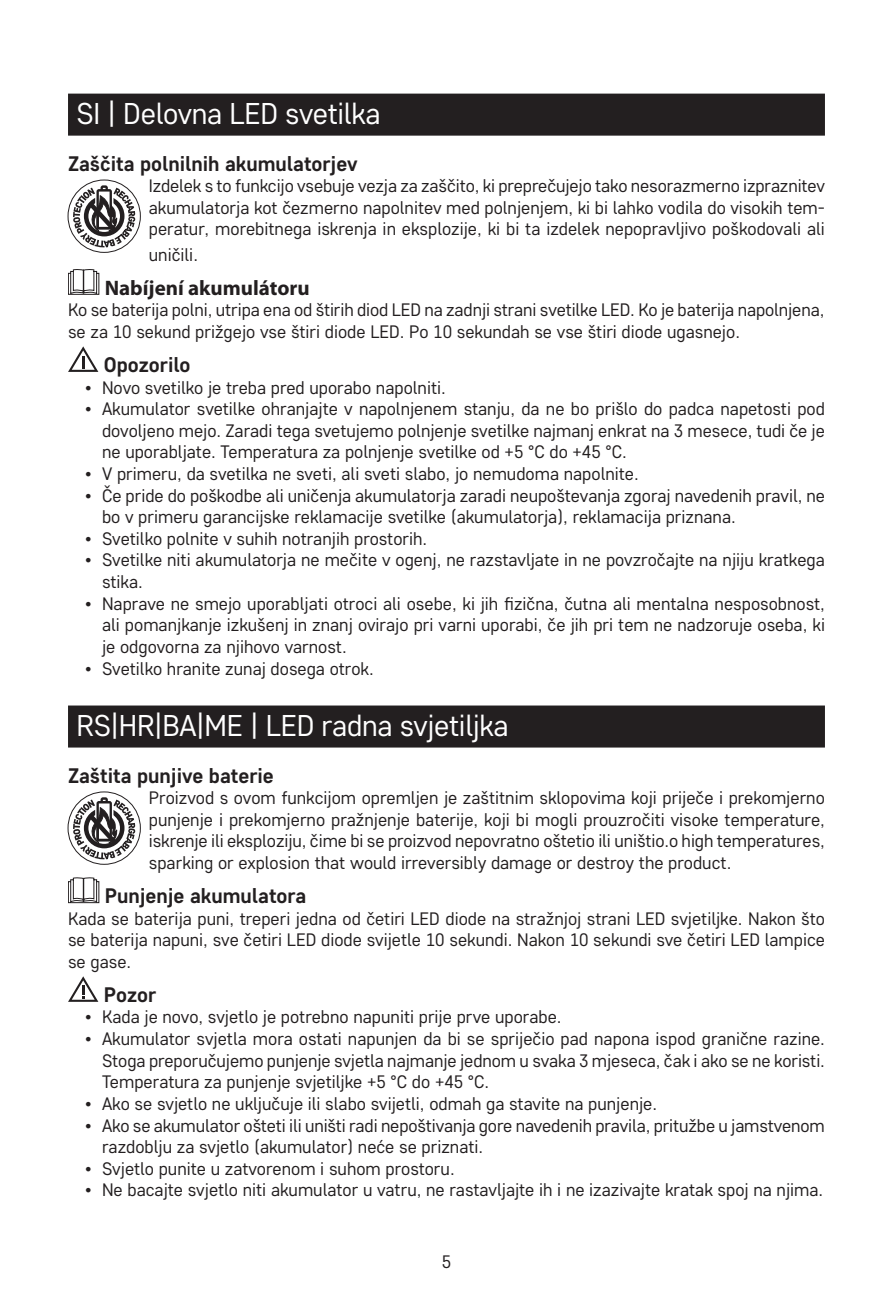
<style>
.page{position:relative;width:893px;height:1302px;background:#fff}
.page>*{position:absolute;margin:0;border:0;box-sizing:border-box;transform-origin:0 0}
.t1{font:30px "Core Sans D35";letter-spacing:-.01em;color:#fff}
.t2{font:700 21px "Core Sans D55";color:#231f20}
.t3{font:700 21px "Myriad Pro";color:#231f20}
.t4{font:18px/21.6px "Core Sans D35";color:#231f20;text-align:justify}
</style>
<div class="page">
<div style="left:68px;top:94px;width:757px;height:42px;background:#231f20"></div>
<div style="left:68px;top:705px;width:757px;height:42px;background:#231f20"></div>
<svg style="left:68px;top:180px;width:72px;height:72px"></svg>
<div style="left:68px;top:180px;width:73px;height:73px;border:1px solid #231f20;border-radius:50%"></div>
<svg style="left:73px;top:185px;width:62px;height:62px"></svg>
<svg style="left:68px;top:269px;width:31px;height:25px"></svg>
<svg style="left:68px;top:346px;width:30px;height:26px"></svg>
<svg style="left:68px;top:791px;width:72px;height:73px"></svg>
<div style="left:68px;top:791px;width:73px;height:73px;border:1px solid #231f20;border-radius:50%"></div>
<svg style="left:73px;top:797px;width:62px;height:62px"></svg>
<svg style="left:68px;top:877px;width:31px;height:25px"></svg>
<svg style="left:68px;top:976px;width:30px;height:25px"></svg>
<h1 class="t1" style="left:77px;top:94px;width:306px">SI | Delovna LED svetilka</h1>
<p class="t2" style="left:68px;top:149px;width:291px">Zaščita polnilnih akumulatorjev</p>
<p class="t4" style="left:149px;top:174px;width:678px">Izdelek s to funkcijo vsebuje vezja za zaščito, ki preprečujejo tako nesorazmerno izpraznitev akumulatorja kot čezmerno napolnitev med polnjenjem, ki bi lahko vodila do visokih tem&shy;peratur, morebitnega iskrenja in eksplozije, ki bi ta izdelek nepopravljivo poškodovali ali</p>
<p class="t4" style="left:149px;top:243px;width:51px">uničili.</p>
<p class="t3" style="left:105px;top:274px;width:206px">Nabíjení akumulátoru</p>
<p class="t4" style="left:68px;top:298px;width:758px">Ko se baterija polni, utripa ena od štirih diod LED na zadnji strani svetilke LED. Ko je baterija napolnjena, se za 10 sekund prižgejo vse štiri diode LED. Po 10 sekundah se vse štiri diode ugasnejo.</p>
<p class="t2" style="left:104px;top:351px;width:88px">Opozorilo</p>
<p class="t4" style="left:85px;top:376px;width:362px">• Novo svetilko je treba pred uporabo napolniti.</p>
<p class="t4" style="left:102px;top:397px;width:724px;text-indent:-17px">• Akumulator svetilke ohranjajte v napolnjenem stanju, da ne bo prišlo do padca napetosti pod dovoljeno mejo. Zaradi tega svetujemo polnjenje svetilke najmanj enkrat na 3 mesece, tudi če je ne uporabljate. Temperatura za polnjenje svetilke od +5 °C do +45 °C.</p>
<p class="t4" style="left:85px;top:462px;width:555px">• V primeru, da svetilka ne sveti, ali sveti slabo, jo nemudoma napolnite.</p>
<p class="t4" style="left:102px;top:484px;width:724px;text-indent:-17px">• Če pride do poškodbe ali uničenja akumulatorja zaradi neupoštevanja zgoraj navedenih pravil, ne bo v primeru garancijske reklamacije svetilke (akumulatorja), reklamacija priznana.</p>
<p class="t4" style="left:85px;top:527px;width:344px">• Svetilko polnite v suhih notranjih prostorih.</p>
<p class="t4" style="left:102px;top:548px;width:724px;text-indent:-17px">• Svetilke niti akumulatorja ne mečite v ogenj, ne razstavljate in ne povzročajte na njiju kratkega stika.</p>
<p class="t4" style="left:102px;top:592px;width:724px;text-indent:-17px">• Naprave ne smejo uporabljati otroci ali osebe, ki jih fizična, čutna ali mentalna nesposobnost, ali pomanjkanje izkušenj in znanj ovirajo pri varni uporabi, če jih pri tem ne nadzoruje oseba, ki je odgovorna za njihovo varnost.</p>
<p class="t4" style="left:85px;top:656px;width:290px">• Svetilko hranite zunaj dosega otrok.</p>
<h1 class="t1" style="left:77px;top:706px;width:434px">RS|HR|BA|ME | LED radna svjetiljka</h1>
<p class="t2" style="left:68px;top:761px;width:207px">Zaštita punjive baterie</p>
<p class="t4" style="left:149px;top:786px;width:678px">Proizvod s ovom funkcijom opremljen je zaštitnim sklopovima koji priječe i prekomjerno punjenje i prekomjerno pražnjenje baterije, koji bi mogli prouzročiti visoke temperature, iskrenje ili eksploziju, čime bi se proizvod nepovratno oštetio ili uništio.o high temperatures, sparking or explosion that would irreversibly damage or destroy the product.</p>
<p class="t2" style="left:105px;top:881px;width:203px">Punjenje akumulatora</p>
<p class="t4" style="left:68px;top:906px;width:758px">Kada se baterija puni, treperi jedna od četiri LED diode na stražnjoj strani LED svjetiljke. Nakon što se baterija napuni, sve četiri LED diode svijetle 10 sekundi. Nakon 10 sekundi sve četiri LED lampice se gase.</p>
<p class="t2" style="left:104px;top:980px;width:54px">Pozor</p>
<p class="t4" style="left:85px;top:1005px;width:478px">• Kada je novo, svjetlo je potrebno napuniti prije prve uporabe.</p>
<p class="t4" style="left:102px;top:1027px;width:724px;text-indent:-17px">• Akumulator svjetla mora ostati napunjen da bi se spriječio pad napona ispod granične razine.<br>Stoga preporučujemo punjenje svjetla najmanje jednom u svaka 3 mjeseca, čak i ako se ne koristi.<br>Temperatura za punjenje svjetiljke +5 °C do +45 °C.</p>
<p class="t4" style="left:85px;top:1091px;width:574px">• Ako se svjetlo ne uključuje ili slabo svijetli, odmah ga stavite na punjenje.</p>
<p class="t4" style="left:102px;top:1113px;width:724px;text-indent:-17px">• Ako se akumulator ošteti ili uništi radi nepoštivanja gore navedenih pravila, pritužbe u jamstvenom razdoblju za svjetlo (akumulator) neće se priznati.</p>
<p class="t4" style="left:85px;top:1156px;width:371px">• Svjetlo punite u zatvorenom i suhom prostoru.</p>
<p class="t4" style="left:85px;top:1178px;width:740px">• Ne bacajte svjetlo niti akumulator u vatru, ne rastavljajte ih i ne izazivajte kratak spoj na njima.</p>
<p class="t4" style="left:442px;top:1249px;width:11px">5</p>
</div>
